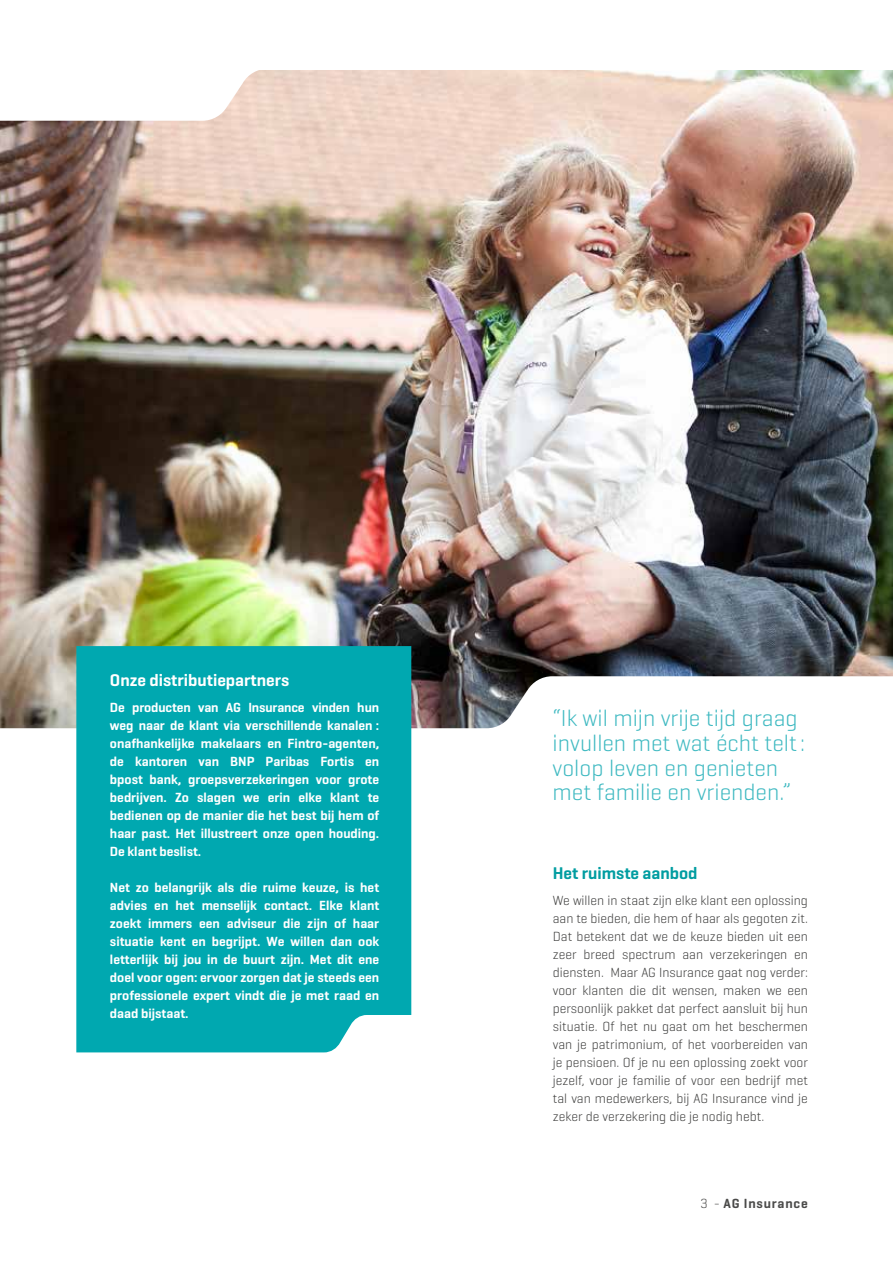
<style>
.page{position:relative;width:893px;height:1263px;background:#fff}
.page>*{position:absolute;margin:0;border:0;box-sizing:border-box;transform-origin:0 0}
.t1{font:300 23.4px/24.6px "Geogrotesque";color:#3eb9c1}
.t2{font:600 17.25px "Geogrotesque";color:#fff}
.t3{font:600 17.25px "Geogrotesque";color:#009da1}
.t4{font:600 13.5px/18px "Geogrotesque";color:#fff;text-align:justify}
.t5{font:300 13.5px/18px "Geogrotesque";color:#3c3c3b;text-align:justify}
.t6{font:600 13.5px "Geogrotesque";letter-spacing:.06em;color:#4a4a49}
.s1{font-weight:300}
</style>
<div class="page">
<img style="left:0;top:121px;width:893px;height:555px">
<svg style="left:0;top:676px;width:893px;height:111px"></svg>
<div style="left:76px;top:646px;width:335px;height:406px;background:#00a8b0"></div>
<svg style="left:0;top:70px;width:893px;height:51px"></svg>
<p class="t2" style="left:110px;top:669px;width:181px">Onze distributiepartners</p>
<p class="t4" style="left:110px;top:698px;width:271px">De producten van AG Insurance vinden hun weg naar de klant via verschillende kanalen : onafhankelijke makelaars en Fintro-agenten, de kantoren van BNP Paribas Fortis en bpost bank, groepsverzekeringen voor grote bedrijven. Zo slagen we erin elke klant te bedienen op de manier die het best bij hem of haar past. Het illustreert onze open houding.<br>De klant beslist.</p>
<p class="t4" style="left:110px;top:878px;width:271px">Net zo belangrijk als die ruime keuze, is het advies en het menselijk contact. Elke klant zoekt immers een adviseur die zijn of haar situatie kent en begrijpt. We willen dan ook letterlijk bij jou in de buurt zijn. Met dit ene doel voor ogen: ervoor zorgen dat je steeds een professionele expert vindt die je met raad en daad bijstaat.</p>
<h1 class="t1" style="left:553px;top:705px;width:254px">“Ik wil mijn vrije tijd graag invullen met wat écht telt: volop leven en genieten met familie en vrienden.”</h1>
<p class="t3" style="left:553px;top:862px;width:146px">Het ruimste aanbod</p>
<p class="t5" style="left:553px;top:891px;width:257px">We willen in staat zijn elke klant een oplossing aan te bieden, die hem of haar als gegoten zit.<br>Dat betekent dat we de keuze bieden uit een zeer breed spectrum aan verzekeringen en diensten. Maar AG Insurance gaat nog verder: voor klanten die dit wensen, maken we een persoonlijk pakket dat perfect aansluit bij hun situatie. Of het nu gaat om het beschermen van je patrimonium, of het voorbereiden van je pensioen. Of je nu een oplossing zoekt voor jezelf, voor je familie of voor een bedrijf met tal van medewerkers, bij AG Insurance vind je zeker de verzekering die je nodig hebt.</p>
<p class="t6" style="left:700px;top:1194px;width:109px"><span class="s1">3 -</span> AG Insurance</p>
</div>
